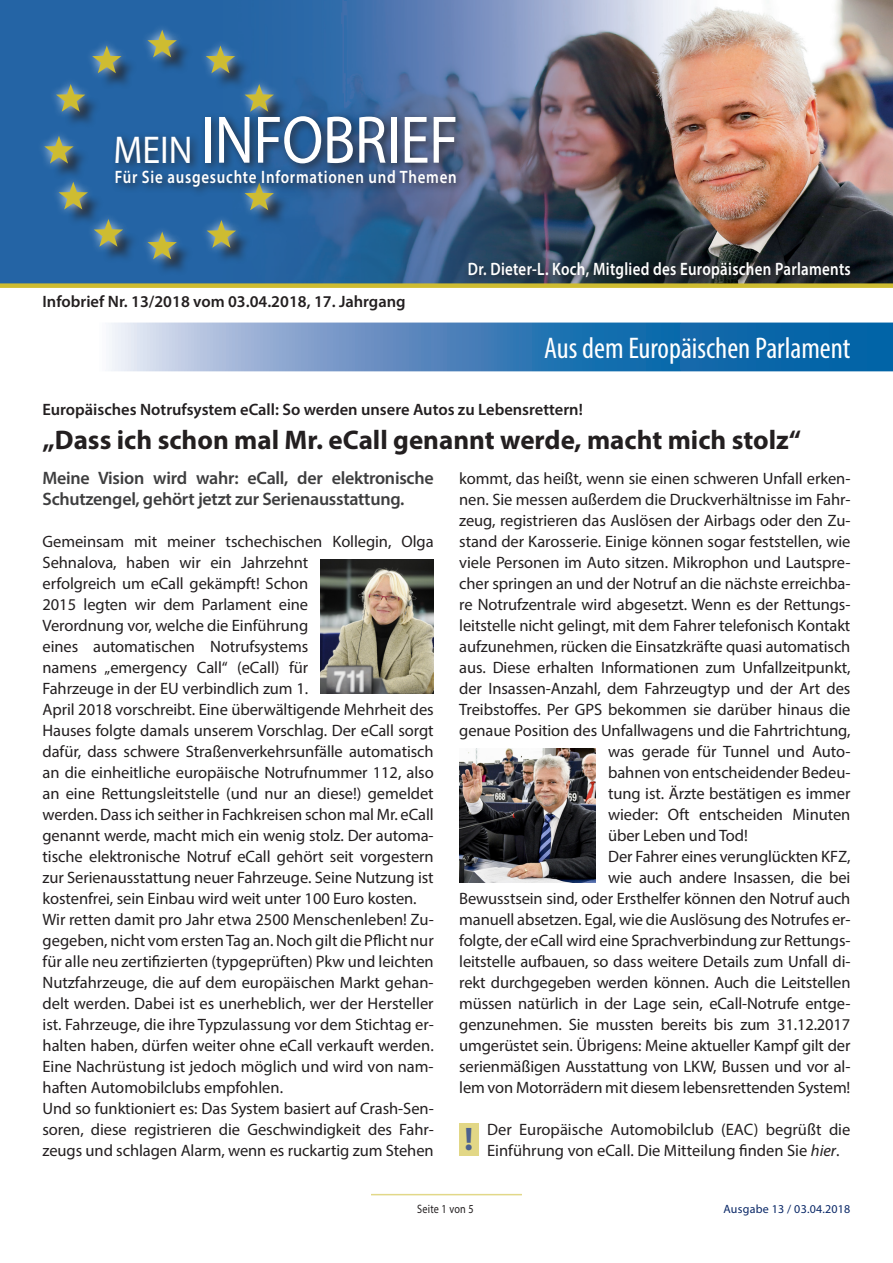
<style>
.page{position:relative;width:893px;height:1263px;background:#fff}
.page>*{position:absolute;margin:0;border:0;box-sizing:border-box;transform-origin:0 0}
.t1{font:67.8px "Myriad Pro";letter-spacing:-.01em;color:#fff;scale:.88 1}
.t2{font:700 32.7px "Myriad Pro";color:#4b618f}
.t3{font:condensed 30px "Myriad Pro";color:#fff}
.t4{font:700 27px "Myriad Pro";color:#231f20}
.t5{font:600 18px/21.6px "Myriad Pro";letter-spacing:-.015em;color:#3e3e3f}
.t6{font:600 18px "Myriad Pro";letter-spacing:.02em;color:#fff;scale:.83 1}
.t7{font:600 18px "Myriad Pro";letter-spacing:.05em;color:#fff;scale:.83 1}
.t8{font:16.5px/21px "Myriad Pro";letter-spacing:-.005em;color:#231f20}
.t9{font:600 16.5px "Myriad Pro";color:#231f20}
.t10{font:12.15px "Myriad Pro";letter-spacing:.02em;color:#231f20;scale:.83 1}
.t11{font:12px "Myriad Pro";letter-spacing:.02em;color:#092766}
.s1{font-size:38.85px}
.s2{font-style:italic}
</style>
<div class="page">
<svg style="left:108px;top:323px;width:785px;height:48px;background:#4e89be"></svg>
<hr style="left:371px;top:1194px;width:151px;height:1px;background:#e2d888">
<img style="left:0;top:0;width:893px;height:283px">
<div style="left:48px;top:34px;width:243px;height:243px;background:#2464a5"></div>
<div style="left:37px;top:22px;width:245px;height:246px;background:#fff;opacity:.75"></div>
<svg style="left:94px;top:219px;width:29px;height:28px"></svg>
<svg style="left:147px;top:30px;width:30px;height:27px"></svg>
<svg style="left:44px;top:136px;width:30px;height:28px"></svg>
<svg style="left:147px;top:232px;width:30px;height:27px"></svg>
<svg style="left:207px;top:220px;width:29px;height:28px"></svg>
<svg style="left:245px;top:197px;width:29px;height:13px"></svg>
<svg style="left:245px;top:84px;width:29px;height:27px"></svg>
<svg style="left:59px;top:182px;width:29px;height:27px"></svg>
<svg style="left:56px;top:84px;width:29px;height:28px"></svg>
<svg style="left:92px;top:46px;width:29px;height:27px"></svg>
<svg style="left:206px;top:46px;width:29px;height:27px"></svg>
<div style="left:111px;top:111px;width:355px;height:63px;background:#231f20;opacity:.75"></div>
<div style="left:111px;top:165px;width:356px;height:32px;background:#231f20;opacity:.75"></div>
<div style="left:464px;top:258px;width:396px;height:32px;background:#231f20;opacity:.75"></div>
<div style="left:0;top:283px;width:893px;height:5px;background:#cebc31"></div>
<img style="left:321px;top:560px;width:113px;height:134px">
<img style="left:459px;top:749px;width:136px;height:134px">
<div style="left:459px;top:1123px;width:20px;height:33px;background:#e2d786"></div>
<h1 class="t1" style="left:114px;top:98px;width:393px"><span class="s1">MEIN</span> Infobrief</h1>
<p class="t7" style="left:115px;top:165px;width:413px">Für Sie ausgesuchte Informationen und Themen</p>
<p class="t9" style="left:43px;top:291px;width:365px">Infobrief Nr. 13/2018 vom 03.04.2018, 17. Jahrgang</p>
<p class="t6" style="left:468px;top:258px;width:463px">Dr. Dieter-L. Koch, Mitglied des Europäischen Parlaments</p>
<h3 class="t3" style="left:544px;top:330px;width:308px">Aus dem Europäischen Parlament</h3>
<p class="t9" style="left:43px;top:398px;width:542px">Europäisches Notrufsystem eCall: So werden unsere Autos zu Lebensrettern!</p>
<h3 class="t4" style="left:43px;top:422px;width:760px">„Dass ich schon mal Mr. eCall genannt werde, macht mich stolz“</h3>
<p class="t5" style="left:43px;top:466px;width:393px">Meine Vision wird wahr: eCall, der elektronische<br>Schutzengel, gehört jetzt zur Serienausstattung.</p>
<p class="t8" style="left:43px;top:530px;width:393px">Gemeinsam mit meiner tschechischen Kollegin, Olga Sehnalova, haben wir ein Jahrzehnt<br>erfolgreich um eCall gekämpft! Schon<br>2015 legten wir dem Parlament eine<br>Verordnung vor, welche die Einführung<br>eines automatischen Notrufsystems<br>namens „emergency Call“ (eCall) für<br>Fahrzeuge in der EU verbindlich zum 1.<br>April 2018 vorschreibt. Eine überwältigende Mehrheit des Hauses folgte damals unserem Vorschlag. Der eCall sorgt dafür, dass schwere Straßenverkehrsunfälle automatisch an die einheitliche europäische Notrufnummer 112, also an eine Rettungsleitstelle (und nur an diese!) gemeldet werden. Dass ich seither in Fachkreisen schon mal Mr. eCall genannt werde, macht mich ein wenig stolz. Der automa&shy;tische elektronische Notruf eCall gehört seit vorgestern zur Serienausstattung neuer Fahrzeuge. Seine Nutzung ist kostenfrei, sein Einbau wird weit unter 100 Euro kosten.<br>Wir retten damit pro Jahr etwa 2500 Menschenleben! Zu&shy;gegeben, nicht vom ersten Tag an. Noch gilt die Pflicht nur für alle neu zertifizierten (typgeprüften) Pkw und leichten Nutzfahrzeuge, die auf dem europäischen Markt gehan&shy;delt werden. Dabei ist es unerheblich, wer der Hersteller ist. Fahrzeuge, die ihre Typzulassung vor dem Stichtag er&shy;halten haben, dürfen weiter ohne eCall verkauft werden.<br>Eine Nachrüstung ist jedoch möglich und wird von nam&shy;haften Automobilclubs empfohlen.<br>Und so funktioniert es: Das System basiert auf Crash-Sen&shy;soren, diese registrieren die Geschwindigkeit des Fahr&shy;zeugs und schlagen Alarm, wenn es ruckartig zum Stehen</p>
<p class="t8" style="left:459px;top:467px;width:393px">kommt, das heißt, wenn sie einen schweren Unfall erken-</p>
<p class="t8" style="left:459px;top:488px;width:393px">nen. Sie messen außerdem die Druckverhältnisse im Fahr-</p>
<p class="t8" style="left:459px;top:509px;width:393px">zeug, registrieren das Auslösen der Airbags oder den Zu-</p>
<p class="t8" style="left:459px;top:530px;width:393px">stand der Karosserie. Einige können sogar feststellen, wie</p>
<p class="t8" style="left:459px;top:551px;width:393px">viele Personen im Auto sitzen. Mikrophon und Lautspre-</p>
<p class="t8" style="left:459px;top:572px;width:393px">cher springen an und der Notruf an die nächste erreichba-</p>
<p class="t8" style="left:459px;top:593px;width:393px">re Notrufzentrale wird abgesetzt. Wenn es der Rettungs-</p>
<p class="t8" style="left:459px;top:614px;width:393px">leitstelle nicht gelingt, mit dem Fahrer telefonisch Kontakt</p>
<p class="t8" style="left:459px;top:635px;width:393px">aufzunehmen, rücken die Einsatzkräfte quasi automatisch</p>
<p class="t8" style="left:459px;top:656px;width:393px">aus. Diese erhalten Informationen zum Unfallzeitpunkt,</p>
<p class="t8" style="left:459px;top:677px;width:393px">der Insassen-Anzahl, dem Fahrzeugtyp und der Art des</p>
<p class="t8" style="left:459px;top:698px;width:393px">Treibstoffes. Per GPS bekommen sie darüber hinaus die</p>
<p class="t8" style="left:459px;top:719px;width:393px">genaue Position des Unfallwagens und die Fahrtrichtung,</p>
<p class="t8" style="left:608px;top:740px;width:244px">was gerade für Tunnel und Auto-</p>
<p class="t8" style="left:608px;top:761px;width:244px">bahnen von entscheidender Bedeu-</p>
<p class="t8" style="left:608px;top:782px;width:244px">tung ist. Ärzte bestätigen es immer</p>
<p class="t8" style="left:608px;top:803px;width:244px">wieder: Oft entscheiden Minuten</p>
<p class="t8" style="left:608px;top:824px;width:141px">über Leben und Tod!</p>
<p class="t8" style="left:608px;top:845px;width:244px">Der Fahrer eines verunglückten KFZ,</p>
<p class="t8" style="left:608px;top:866px;width:244px">wie auch andere Insassen, die bei</p>
<p class="t8" style="left:459px;top:887px;width:393px">Bewusstsein sind, oder Ersthelfer können den Notruf auch</p>
<p class="t8" style="left:459px;top:908px;width:393px">manuell absetzen. Egal, wie die Auslösung des Notrufes er-</p>
<p class="t8" style="left:459px;top:929px;width:393px">folgte, der eCall wird eine Sprachverbindung zur Rettungs-</p>
<p class="t8" style="left:459px;top:950px;width:393px">leitstelle aufbauen, so dass weitere Details zum Unfall di-</p>
<p class="t8" style="left:459px;top:971px;width:393px">rekt durchgegeben werden können. Auch die Leitstellen</p>
<p class="t8" style="left:459px;top:992px;width:393px">müssen natürlich in der Lage sein, eCall-Notrufe entge-</p>
<p class="t8" style="left:459px;top:1013px;width:393px">genzunehmen. Sie mussten bereits bis zum 31.12.2017</p>
<p class="t8" style="left:459px;top:1034px;width:393px">umgerüstet sein. Übrigens: Meine aktueller Kampf gilt der</p>
<p class="t8" style="left:459px;top:1055px;width:393px">serienmäßigen Ausstattung von LKW, Bussen und vor al-</p>
<p class="t8" style="left:459px;top:1076px;width:393px">lem von Motorrädern mit diesem lebensrettenden System!</p>
<p class="t8" style="left:487px;top:1118px;width:365px">Der Europäische Automobilclub (EAC) begrüßt die<br>Einführung von eCall. Die Mitteilung finden Sie <span class="s2">hier</span>.</p>
<h2 class="t2" style="left:465px;top:1117px;width:10px">!</h2>
<p class="t10" style="left:417px;top:1201px;width:69px">Seite 1 von 5</p>
<p class="t11" style="left:723px;top:1201px;width:128px">Ausgabe 13 / 03.04.2018</p>
</div>
